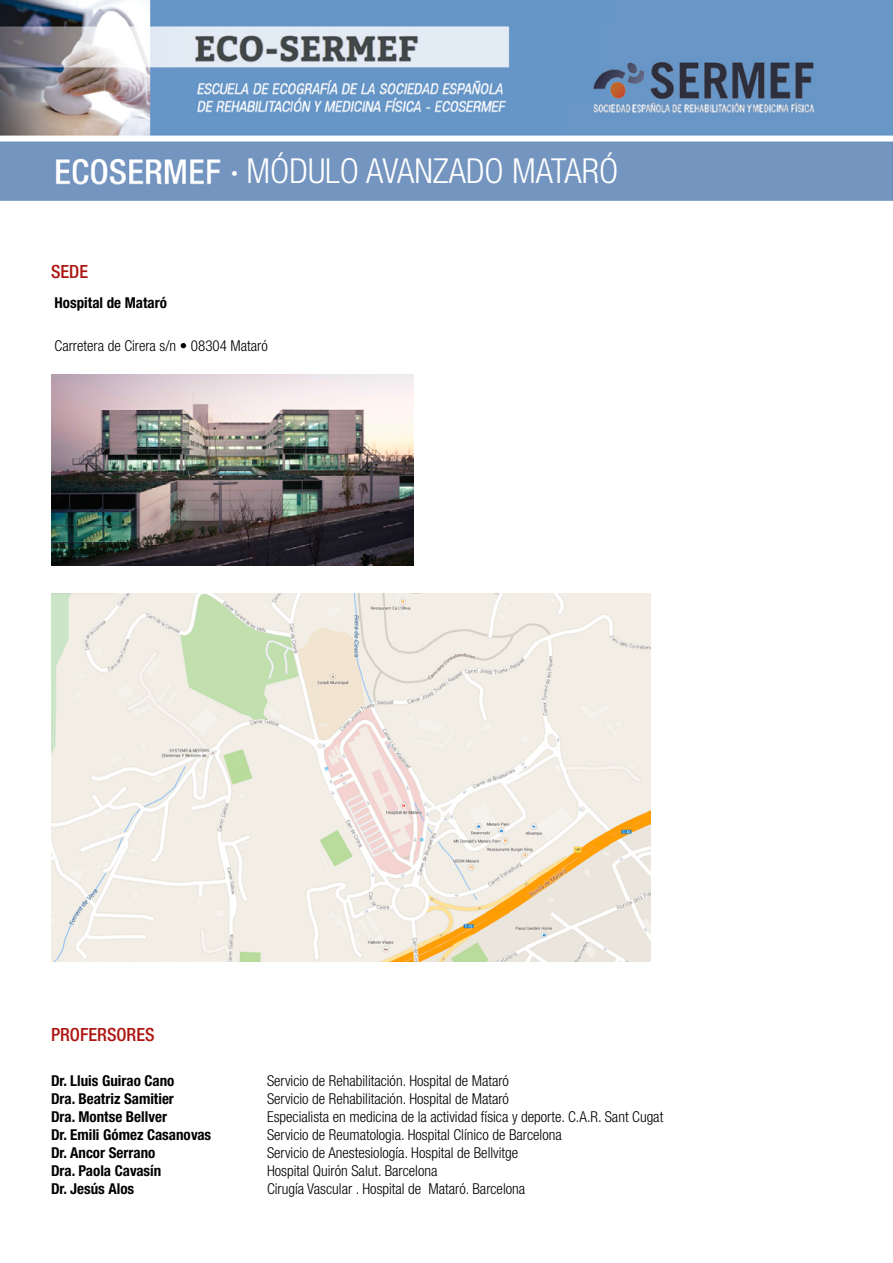
<style>
.page{position:relative;width:893px;height:1263px;background:#fff}
.page>*{position:absolute;margin:0;border:0;box-sizing:border-box;transform-origin:0 0}
.t1{font:300 condensed 34.5px "Helvetica Neue LT Std";color:#fff}
.t2{font:500 condensed 18.15px "Helvetica Neue LT Std";color:#ad1613}
.t3{font:300 condensed 15px "Helvetica Neue LT Std";color:#000}
.t4{font:700 condensed 15px "Helvetica Neue LT Std";color:#000}
</style>
<div class="page">
<img style="left:0;top:0;width:893px;height:201px">
<div style="left:247px;top:151px;width:369px;height:43px;background:#7495c0"></div>
<img style="left:51px;top:374px;width:362px;height:192px">
<img style="left:51px;top:593px;width:600px;height:368px">
<p class="t2" style="left:51px;top:260px;width:39px">SEDE</p>
<p class="t4" style="left:55px;top:294px;width:114px">Hospital de Mataró</p>
<h1 class="t1" style="left:247px;top:151px;width:373px">MÓDULO AVANZADO MATARÓ</h1>
<p class="t3" style="left:55px;top:337px;width:215px">Carretera de Cirera s/n • 08304 Mataró</p>
<p class="t2" style="left:51px;top:1024px;width:105px">PROFERSORES</p>
<p class="t4" style="left:51px;top:1071px;width:125px">Dr. Lluis Guirao Cano</p>
<p class="t3" style="left:267px;top:1072px;width:243px">Servicio de Rehabilitación. Hospital de Mataró</p>
<p class="t4" style="left:51px;top:1089px;width:124px">Dra. Beatriz Samitier</p>
<p class="t3" style="left:267px;top:1090px;width:243px">Servicio de Rehabilitación. Hospital de Mataró</p>
<p class="t4" style="left:51px;top:1107px;width:117px">Dra. Montse Bellver</p>
<p class="t3" style="left:267px;top:1108px;width:398px">Especialista en medicina de la actividad física y deporte. C.A.R. Sant Cugat</p>
<p class="t4" style="left:51px;top:1125px;width:162px">Dr. Emili Gómez Casanovas</p>
<p class="t3" style="left:267px;top:1126px;width:296px">Servicio de Reumatologia. Hospital Clínico de Barcelona</p>
<p class="t4" style="left:51px;top:1143px;width:106px">Dr. Ancor Serrano</p>
<p class="t3" style="left:267px;top:1144px;width:253px">Servicio de Anestesiología. Hospital de Bellvitge</p>
<p class="t4" style="left:51px;top:1161px;width:112px">Dra. Paola Cavasín</p>
<p class="t3" style="left:267px;top:1162px;width:172px">Hospital Quirón Salut. Barcelona</p>
<p class="t4" style="left:51px;top:1179px;width:85px">Dr. Jesús Alos</p>
<p class="t3" style="left:267px;top:1180px;width:260px">Cirugía Vascular . Hospital de Mataró. Barcelona</p>
</div>
